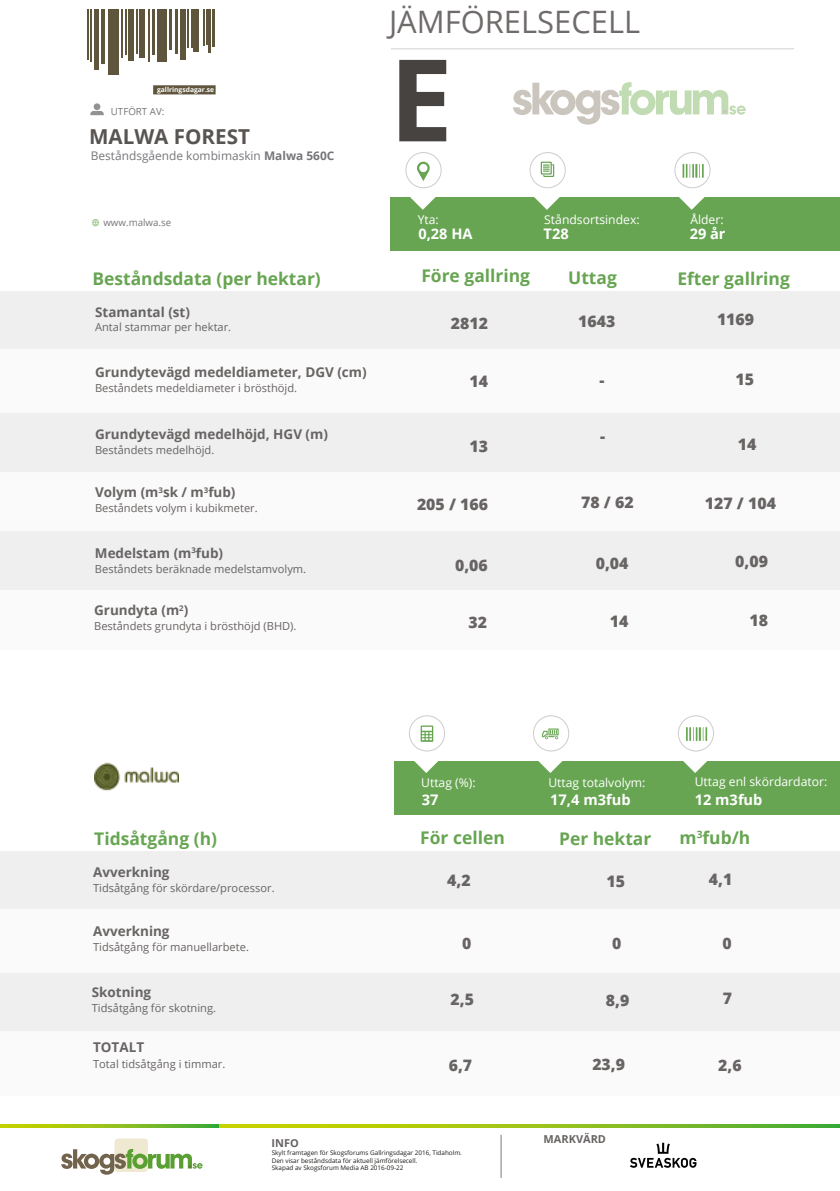
<style>
.page{position:relative;width:840px;height:1191px;background:#fff}
.page>*{position:absolute;margin:0;border:0;box-sizing:border-box;transform-origin:0 0}
.t1{font:700 114px "Open Sans";color:#474341}
.t2{font:30.8px "Open Sans";color:#6f6b6a}
.t3{font:700 20.6px "Open Sans";color:#585452}
.t4{font:700 17.4px "Open Sans";color:#67a552}
.t5{font:800 15.8px "Open Sans";color:#676463}
.t6{font:700 14.6px "Open Sans";color:#fff}
.t7{font:700 13.4px "Open Sans";color:#676463}
.t8{font:12.2px "Open Sans";color:#fff}
.t9{font:11.8px "Open Sans";color:#777579}
.t10{font:11px "Open Sans";color:#676463}
.t11{font:700 11px "Open Sans";color:#676463}
.t12{font:9.8px "Open Sans";color:#777579}
.t13{font:700 6.8px "Open Sans";color:#fff}
.t14{font:6.4px/7.6px "Open Sans";color:#1d1d1b}
.s1{font-weight:700}
</style>
<div class="page">
<div style="left:390px;top:198px;width:449px;height:53px;background:#67a552"></div>
<div style="left:0;top:291px;width:839px;height:58px;background:#efeff0"></div>
<div style="left:0;top:349px;width:839px;height:65px;background:#fbfafa"></div>
<div style="left:0;top:413px;width:839px;height:59px;background:#efeff0"></div>
<div style="left:0;top:472px;width:839px;height:59px;background:#fbfafa"></div>
<svg style="left:0;top:1124px;width:218px;height:3px"></svg>
<svg style="left:220px;top:1124px;width:619px;height:3px;background:#94c218"></svg>
<hr style="left:500px;top:1134px;width:1px;height:43px;background:#7d7978">
<hr style="left:391px;top:48px;width:402px;height:1px;background:#d3d1d1">
<div style="left:405px;top:152px;width:36px;height:36px;border:1px solid #cecbcb;border-radius:50%"></div>
<div style="left:529px;top:152px;width:36px;height:36px;border:1px solid #cecbcb;border-radius:50%"></div>
<div style="left:674px;top:152px;width:36px;height:36px;border:1px solid #cecbcb;border-radius:50%"></div>
<svg style="left:675px;top:164px;width:32px;height:46px"></svg>
<svg style="left:406px;top:162px;width:32px;height:48px"></svg>
<svg style="left:90px;top:103px;width:14px;height:12px"></svg>
<div style="left:108px;top:9px;width:11px;height:65px;background:#5f543c"></div>
<div style="left:153px;top:85px;width:62px;height:9px;background:#5f543c"></div>
<div style="left:140px;top:9px;width:5px;height:49px;background:#5f543c"></div>
<div style="left:128px;top:9px;width:6px;height:52px;background:#5f543c"></div>
<hr style="left:101px;top:9px;width:4px;height:55px;background:#5f543c">
<div style="left:94px;top:9px;width:5px;height:60px;background:#5f543c"></div>
<hr style="left:90px;top:9px;width:2px;height:53px;background:#5f543c">
<hr style="left:87px;top:9px;width:2px;height:51px;background:#5f543c">
<hr style="left:121px;top:9px;width:2px;height:49px;background:#5f543c">
<hr style="left:125px;top:9px;width:2px;height:46px;background:#5f543c">
<hr style="left:136px;top:9px;width:1px;height:44px;background:#5f543c">
<hr style="left:148px;top:9px;width:1px;height:53px;background:#5f543c">
<hr style="left:151px;top:9px;width:3px;height:46px;background:#5f543c">
<hr style="left:169px;top:9px;width:3px;height:41px;background:#5f543c">
<hr style="left:175px;top:9px;width:3px;height:45px;background:#5f543c">
<hr style="left:203px;top:9px;width:1px;height:37px;background:#5f543c">
<hr style="left:187px;top:9px;width:2px;height:39px;background:#5f543c">
<hr style="left:191px;top:9px;width:1px;height:38px;background:#5f543c">
<hr style="left:206px;top:9px;width:1px;height:35px;background:#5f543c">
<div style="left:193px;top:9px;width:6px;height:43px;background:#5f543c"></div>
<hr style="left:213px;top:9px;width:2px;height:38px;background:#5f543c">
<hr style="left:208px;top:9px;width:3px;height:44px;background:#5f543c">
<div style="left:180px;top:9px;width:5px;height:51px;background:#5f543c"></div>
<div style="left:157px;top:9px;width:9px;height:53px;background:#5f543c"></div>
<svg style="left:530px;top:162px;width:32px;height:48px"></svg>
<svg style="left:92px;top:219px;width:7px;height:7px"></svg>
<div style="left:0;top:532px;width:839px;height:58px;background:#efeff0"></div>
<div style="left:394px;top:761px;width:445px;height:53px;background:#67a552"></div>
<div style="left:408px;top:715px;width:37px;height:36px;border:1px solid #cecbcb;border-radius:50%"></div>
<div style="left:532px;top:715px;width:37px;height:36px;border:1px solid #cecbcb;border-radius:50%"></div>
<div style="left:677px;top:715px;width:36px;height:36px;border:1px solid #cecbcb;border-radius:50%"></div>
<svg style="left:678px;top:727px;width:32px;height:46px"></svg>
<svg style="left:410px;top:725px;width:32px;height:48px"></svg>
<img style="left:94px;top:762px;width:84px;height:29px">
<div style="left:114px;top:1138px;width:34px;height:34px;background:#efe9d1;border-radius:3px"></div>
<svg style="left:61px;top:1148px;width:141px;height:26px"></svg>
<svg style="left:630px;top:1142px;width:66px;height:25px"></svg>
<div style="left:0;top:590px;width:839px;height:59px;background:#fbfafa"></div>
<svg style="left:534px;top:728px;width:32px;height:45px"></svg>
<svg style="left:513px;top:82px;width:232px;height:43px"></svg>
<div style="left:0;top:851px;width:839px;height:58px;background:#efeff0"></div>
<div style="left:0;top:909px;width:839px;height:65px;background:#fbfafa"></div>
<div style="left:0;top:973px;width:839px;height:59px;background:#efeff0"></div>
<div style="left:0;top:1031px;width:839px;height:64px;background:#fbfafa"></div>
<p class="t13" style="left:157px;top:85px;width:59px">gallringsdagar.se</p>
<p class="t12" style="left:111px;top:105px;width:55px">UTFÖRT AV:</p>
<p class="t9" style="left:91px;top:148px;width:245px">Beståndsgående kombimaskin <span class="s1">Malwa 560C</span></p>
<h3 class="t3" style="left:89px;top:122px;width:162px">MALWA FOREST</h3>
<h2 class="t2" style="left:389px;top:1px;width:252px">JÄMFÖRELSECELL</h2>
<h1 class="t1" style="left:389px;top:19px;width:65px">E</h1>
<p class="t12" style="left:103px;top:216px;width:69px">www.malwa.se</p>
<p class="t8" style="left:417px;top:211px;width:23px">Yta:</p>
<h3 class="t6" style="left:418px;top:223px;width:56px">0,28 HA</h3>
<p class="t8" style="left:544px;top:211px;width:97px">Ståndsortsindex:</p>
<h3 class="t6" style="left:543px;top:223px;width:27px">T28</h3>
<p class="t8" style="left:690px;top:211px;width:35px">Ålder:</p>
<h3 class="t6" style="left:689px;top:223px;width:37px">29 år</h3>
<h3 class="t4" style="left:92px;top:266px;width:230px">Beståndsdata (per hektar)</h3>
<h3 class="t4" style="left:421px;top:264px;width:110px">Före gallring</h3>
<h3 class="t4" style="left:568px;top:266px;width:50px">Uttag</h3>
<h3 class="t4" style="left:677px;top:267px;width:114px">Efter gallring</h3>
<p class="t7" style="left:95px;top:303px;width:96px">Stamantal (st)</p>
<p class="t10" style="left:95px;top:320px;width:138px">Antal stammar per hektar.</p>
<p class="t7" style="left:95px;top:362px;width:273px">Grundytevägd medeldiameter, DGV (cm)</p>
<p class="t10" style="left:95px;top:380px;width:203px">Beståndets medeldiameter i brösthöjd.</p>
<p class="t7" style="left:95px;top:424px;width:234px">Grundytevägd medelhöjd, HGV (m)</p>
<p class="t10" style="left:95px;top:442px;width:121px">Beståndets medelhöjd.</p>
<p class="t7" style="left:95px;top:483px;width:142px">Volym (m<sup>3</sup>sk / m<sup>3</sup>fub)</p>
<p class="t10" style="left:95px;top:501px;width:164px">Beståndets volym i kubikmeter.</p>
<p class="t7" style="left:95px;top:543px;width:130px">Medelstam (m<sup>3</sup>fub)</p>
<p class="t10" style="left:95px;top:561px;width:213px">Beståndets beräknade medelstamvolym.</p>
<p class="t7" style="left:94px;top:601px;width:96px">Grundyta (m<sup>2</sup>)</p>
<p class="t10" style="left:94px;top:619px;width:204px">Beståndets grundyta i brösthöjd (BHD).</p>
<h3 class="t5" style="left:450px;top:311px;width:39px">2812</h3>
<h3 class="t5" style="left:469px;top:370px;width:20px">14</h3>
<h3 class="t5" style="left:469px;top:434px;width:20px">13</h3>
<h3 class="t5" style="left:417px;top:492px;width:72px">205 / 166</h3>
<h3 class="t5" style="left:455px;top:553px;width:34px">0,06</h3>
<h3 class="t5" style="left:468px;top:610px;width:20px">32</h3>
<h3 class="t5" style="left:578px;top:309px;width:39px">1643</h3>
<h3 class="t5" style="left:716px;top:307px;width:39px">1169</h3>
<h3 class="t5" style="left:599px;top:368px;width:7px">-</h3>
<h3 class="t5" style="left:735px;top:367px;width:20px">15</h3>
<h3 class="t5" style="left:599px;top:424px;width:7px">-</h3>
<h3 class="t5" style="left:737px;top:432px;width:20px">14</h3>
<h3 class="t5" style="left:581px;top:490px;width:54px">78 / 62</h3>
<h3 class="t5" style="left:704px;top:491px;width:73px">127 / 104</h3>
<h3 class="t5" style="left:595px;top:551px;width:34px">0,04</h3>
<h3 class="t5" style="left:734px;top:549px;width:34px">0,09</h3>
<h3 class="t5" style="left:609px;top:609px;width:20px">14</h3>
<h3 class="t5" style="left:749px;top:608px;width:20px">18</h3>
<p class="t8" style="left:421px;top:774px;width:56px">Uttag (%):</p>
<p class="t8" style="left:548px;top:774px;width:99px">Uttag totalvolym:</p>
<p class="t8" style="left:694px;top:773px;width:134px">Uttag enl skördardator:</p>
<h3 class="t6" style="left:421px;top:789px;width:18px">37</h3>
<h3 class="t6" style="left:550px;top:789px;width:82px">17,4 m3fub</h3>
<h3 class="t6" style="left:694px;top:789px;width:69px">12 m3fub</h3>
<h3 class="t4" style="left:94px;top:826px;width:124px">Tidsåtgång (h)</h3>
<h3 class="t4" style="left:420px;top:825px;width:86px">För cellen</h3>
<h3 class="t4" style="left:558px;top:826px;width:94px">Per hektar</h3>
<h3 class="t4" style="left:679px;top:825px;width:72px">m<sup>3</sup>fub/h</h3>
<p class="t7" style="left:93px;top:862px;width:78px">Avverkning</p>
<p class="t10" style="left:93px;top:880px;width:183px">Tidsåtgång för skördare/processor.</p>
<p class="t7" style="left:93px;top:922px;width:78px">Avverkning</p>
<p class="t10" style="left:93px;top:940px;width:157px">Tidsåtgång för manuellarbete.</p>
<p class="t7" style="left:92px;top:982px;width:61px">Skotning</p>
<p class="t10" style="left:92px;top:1000px;width:126px">Tidsåtgång för skotning.</p>
<p class="t7" style="left:93px;top:1038px;width:53px">TOTALT</p>
<p class="t10" style="left:93px;top:1056px;width:134px">Total tidsåtgång i timmar.</p>
<h3 class="t5" style="left:447px;top:868px;width:25px">4,2</h3>
<h3 class="t5" style="left:606px;top:869px;width:20px">15</h3>
<h3 class="t5" style="left:708px;top:867px;width:25px">4,1</h3>
<h3 class="t5" style="left:462px;top:931px;width:11px">0</h3>
<h3 class="t5" style="left:612px;top:931px;width:11px">0</h3>
<h3 class="t5" style="left:722px;top:931px;width:11px">0</h3>
<h3 class="t5" style="left:450px;top:987px;width:25px">2,5</h3>
<h3 class="t5" style="left:605px;top:987px;width:25px">8,9</h3>
<h3 class="t5" style="left:722px;top:986px;width:11px">7</h3>
<h3 class="t5" style="left:448px;top:1053px;width:25px">6,7</h3>
<h3 class="t5" style="left:592px;top:1052px;width:34px">23,9</h3>
<h3 class="t5" style="left:717px;top:1053px;width:25px">2,6</h3>
<p class="t11" style="left:271px;top:1135px;width:29px">INFO</p>
<p class="t14" style="left:271px;top:1149px;width:191px">Skylt framtagen för Skogsforums Gallringsdagar 2016, Tidaholm.<br>Den visar beståndsdata för aktuell jämförelsecell.<br>Skapad av Skogsforum Media AB 2016-09-22</p>
<p class="t11" style="left:543px;top:1131px;width:64px">MARKVÄRD</p>
</div>
